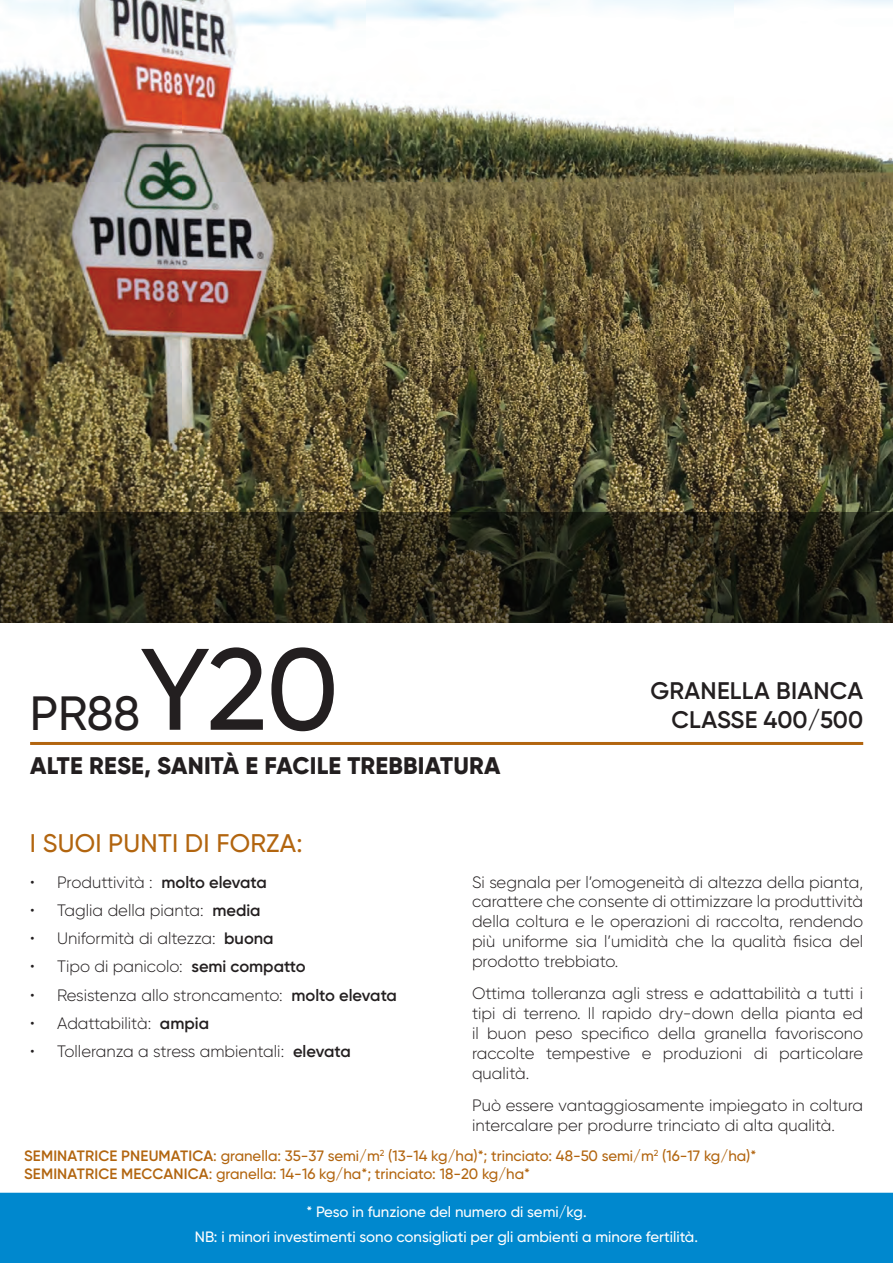
<style>
.page{position:relative;width:893px;height:1263px;background:#fff}
.page>*{position:absolute;margin:0;border:0;box-sizing:border-box;transform-origin:0 0}
.t1{font:500 115.5px "Gilroy";color:#231f20}
.t2{font:500 48px "Gilroy";color:#231f20}
.t3{font:500 25.5px "Gilroy";letter-spacing:.01em;color:#b2650f}
.t4{font:800 24px "Gilroy";letter-spacing:.01em;color:#231f20}
.t5{font:600 24px "Gilroy";letter-spacing:.01em;color:#231f20}
.t6{font:300 16.5px/19.8px "Gilroy";color:#231f20;text-align:justify}
.t7{font:500 15px "Gilroy";color:#b2650f}
.t8{font:500 15px "Gilroy";color:#fff}
.s1{font-weight:600}
</style>
<div class="page">
<div style="left:0;top:1193px;width:893px;height:70px;background:#0088ce"></div>
<img style="left:0;top:0;width:893px;height:512px">
<hr style="left:30px;top:742px;width:833px;height:3px;background:#b2650f">
<svg style="left:0;top:512px;width:893px;height:111px;background:#282517"></svg>
<p class="t1" style="left:140px;top:618px;width:200px">Y20</p>
<p class="t2" style="left:30px;top:683px;width:112px">PR88</p>
<p class="t4" style="left:30px;top:750px;width:472px">ALTE RESE, SANITÀ E FACILE TREBBIATURA</p>
<h3 class="t3" style="left:30px;top:827px;width:274px">I SUOI PUNTI DI FORZA:</h3>
<p class="t5" style="left:650px;top:676px;width:214px">GRANELLA BIANCA</p>
<p class="t5" style="left:671px;top:705px;width:193px">CLASSE 400/500</p>
<p class="t6" style="left:30px;top:872px;width:238px">• Produttività : <span class="s1">molto elevata</span></p>
<p class="t6" style="left:30px;top:900px;width:232px">• Taglia della pianta: <span class="s1">media</span></p>
<p class="t6" style="left:30px;top:928px;width:245px">• Uniformità di altezza: <span class="s1">buona</span></p>
<p class="t6" style="left:30px;top:956px;width:277px">• Tipo di panicolo: <span class="s1">semi compatto</span></p>
<p class="t6" style="left:30px;top:985px;width:368px">• Resistenza allo stroncamento: <span class="s1">molto elevata</span></p>
<p class="t6" style="left:30px;top:1013px;width:180px">• Adattabilità: <span class="s1">ampia</span></p>
<p class="t6" style="left:30px;top:1041px;width:322px">• Tolleranza a stress ambientali: <span class="s1">elevata</span></p>
<p class="t6" style="left:472px;top:872px;width:393px">Si segnala per l’omogeneità di altezza della pianta, carattere che consente di ottimizzare la produttività della coltura e le operazioni di raccolta, rendendo più uniforme sia l’umidità che la qualità fisica del prodotto trebbiato.</p>
<p class="t6" style="left:472px;top:983px;width:393px">Ottima tolleranza agli stress e adattabilità a tutti i tipi di terreno. Il rapido dry-down della pianta ed il buon peso specifico della granella favoriscono raccolte tempestive e produzioni di particolare qualità.</p>
<p class="t6" style="left:472px;top:1095px;width:393px">Può essere vantaggiosamente impiegato in coltura intercalare per produrre trinciato di alta qualità.</p>
<p class="t7" style="left:24px;top:1146px;width:734px"><span class="s1">SEMINATRICE PNEUMATICA</span>: granella: 35-37 semi/m<sup>2</sup> (13-14 kg/ha)*; trinciato: 48-50 semi/m<sup>2</sup> (16-17 kg/ha)*</p>
<p class="t7" style="left:24px;top:1164px;width:507px"><span class="s1">SEMINATRICE MECCANICA</span>: granella: 14-16 kg/ha*; trinciato: 18-20 kg/ha*</p>
<p class="t8" style="left:306px;top:1202px;width:282px">* Peso in funzione del numero di semi/kg.</p>
<p class="t8" style="left:195px;top:1227px;width:505px">NB: i minori investimenti sono consigliati per gli ambienti a minore fertilità.</p>
</div>
